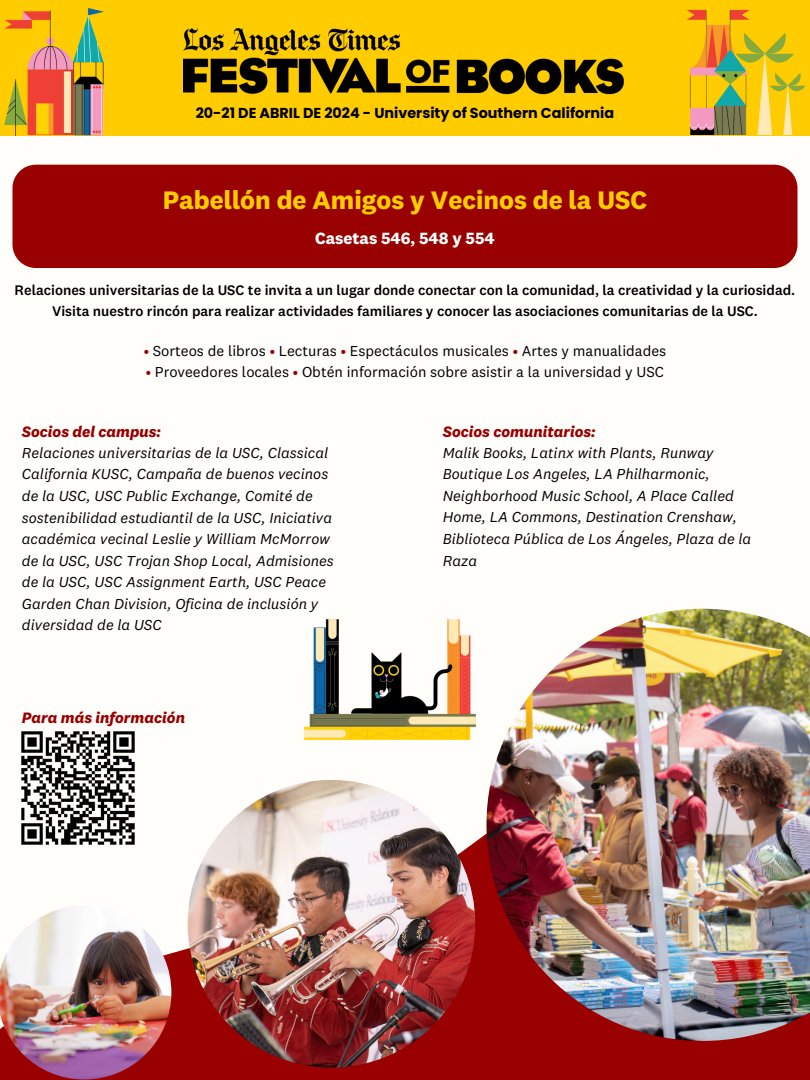
<style>
.page{position:relative;width:810px;height:1080px;background:#fffefb}
.page>*{position:absolute;margin:0;border:0;box-sizing:border-box;transform-origin:0 0}
.t1{font:700 26.25px "National 2";color:#fc0}
.t2{font:700 16.88px "National 2";color:#fff}
.t3{font:italic 700 15.62px "National 2";color:#900}
.t4{font:italic 15px/21.6px "National 2";color:#000}
.t5{font:15px "National 2";color:#000}
.t6{font:500 14.38px/21.1px "National 2";color:#000;text-align:center}
.t7{font:700 14.38px "Poppins";color:#000}
.s1{color:#900}
</style>
<div class="page">
<svg style="left:171px;top:608px;width:639px;height:472px"></svg>
<img style="left:487px;top:609px;width:323px;height:432px">
<img style="left:188px;top:780px;width:287px;height:288px;border-radius:50%">
<img style="left:0;top:907px;width:171px;height:173px">
<div style="left:0;top:0;width:810px;height:135px;background:#fc0"></div>
<div style="left:12px;top:165px;width:786px;height:103px;background:#900;border-radius:23px"></div>
<img style="left:184px;top:28px;width:440px;height:67px">
<img style="left:4px;top:9px;width:100px;height:126px">
<img style="left:687px;top:9px;width:118px;height:126px">
<img style="left:21px;top:731px;width:114px;height:114px">
<img style="left:304px;top:619px;width:171px;height:121px">
<p class="t7" style="left:196px;top:103px;width:420px">20-21 DE ABRIL DE 2024 - University of Southern California</p>
<p class="t1" style="left:163px;top:189px;width:486px">Pabellón de Amigos y Vecinos de la USC</p>
<h1 class="t2" style="left:315px;top:231px;width:181px">Casetas 546, 548 y 554</h1>
<p class="t6" style="left:15px;top:279px;width:782px">Relaciones universitarias de la USC te invita a un lugar donde conectar con la comunidad, la creatividad y la curiosidad.<br>Visita nuestro rincón para realizar actividades familiares y conocer las asociaciones comunitarias de la USC.</p>
<h2 class="t5" style="left:144px;top:345px;width:524px"><span class="s1">•</span> Sorteos de libros <span class="s1">•</span> Lecturas <span class="s1">•</span> Espectáculos musicales <span class="s1">•</span> Artes y manualidades</h2>
<p class="t5" style="left:146px;top:365px;width:520px"><span class="s1">•</span> Proveedores locales <span class="s1">•</span> Obtén información sobre asistir a la universidad y USC</p>
<p class="t3" style="left:22px;top:421px;width:141px">Socios del campus:</p>
<p class="t4" style="left:22px;top:442px;width:314px">Relaciones universitarias de la USC, Classical California KUSC, Campaña de buenos vecinos de la USC, USC Public Exchange, Comité de sostenibilidad estudiantil de la USC, Iniciativa académica vecinal Leslie y William McMorrow de la USC, USC Trojan Shop Local, Admisiones de la USC, USC Assignment Earth, USC Peace Garden Chan Division, Oficina de inclusión y diversidad de la USC</p>
<h2 class="t3" style="left:22px;top:708px;width:165px">Para más información</h2>
<h2 class="t3" style="left:443px;top:421px;width:155px">Socios comunitarios:</h2>
<p class="t4" style="left:443px;top:442px;width:310px">Malik Books, Latinx with Plants, Runway Boutique Los Angeles, LA Philharmonic, Neighborhood Music School, A Place Called Home, LA Commons, Destination Crenshaw, Biblioteca Pública de Los Ángeles, Plaza de la Raza</p>
</div>
